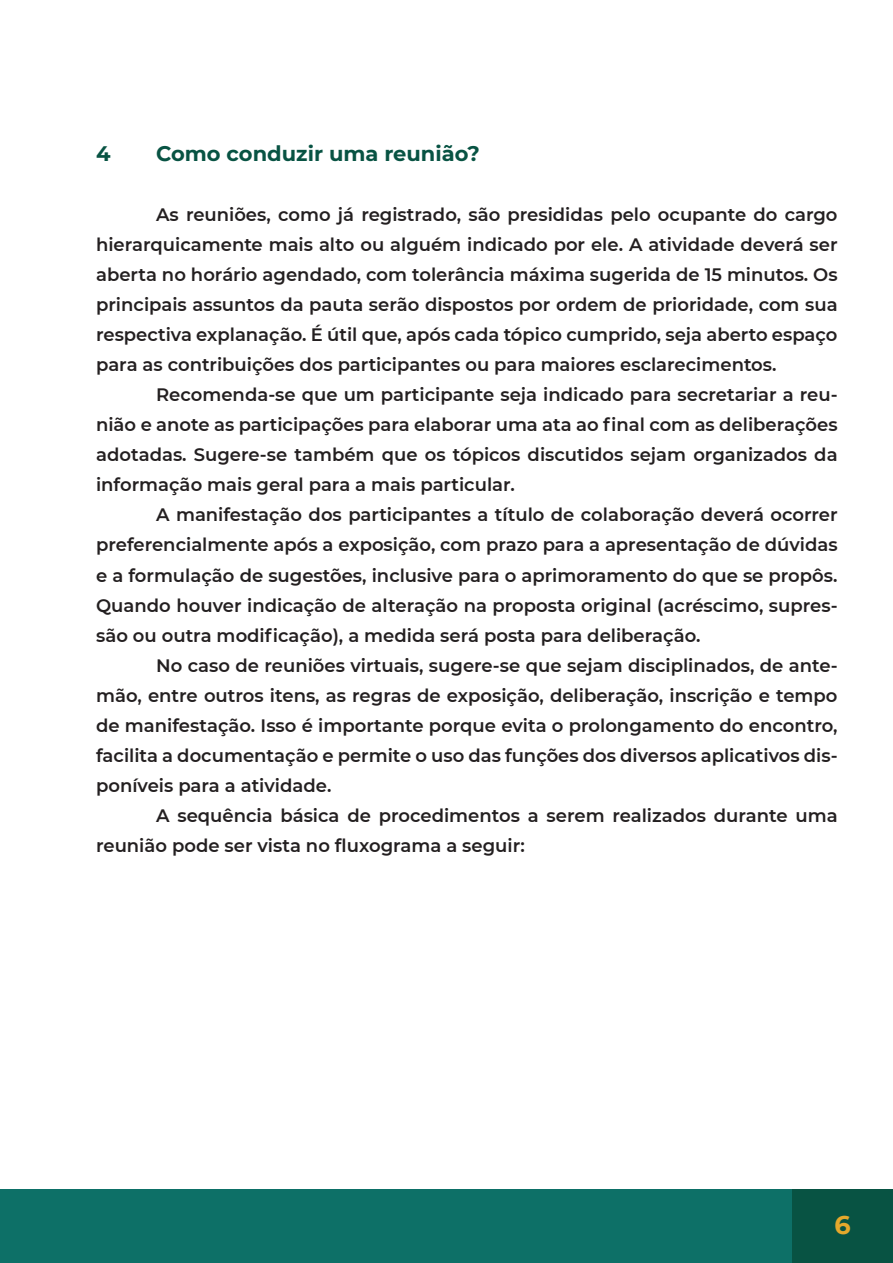
<style>
.page{position:relative;width:893px;height:1263px;background:#fff}
.page>*{position:absolute;margin:0;border:0;box-sizing:border-box;transform-origin:0 0}
.t1{font:700 25.5px "Montserrat";color:#e5a82c}
.t2{font:700 21px "Montserrat";color:#085343}
.t3{font:600 18px/30px "Montserrat";color:#231f20;text-align:justify}
</style>
<div class="page">
<div style="left:0;top:1190px;width:892px;height:73px;background:#0d7067"></div>
<div style="left:792px;top:1190px;width:100px;height:73px;background:#085343"></div>
<p class="t2" style="left:96px;top:139px;width:16px">4</p>
<p class="t2" style="left:156px;top:139px;width:325px">Como conduzir uma reunião?</p>
<p class="t3" style="left:96px;top:199px;width:743px;text-indent:60px">As reuniões, como já registrado, são presididas pelo ocupante do cargo hierarquicamente mais alto ou alguém indicado por ele. A atividade deverá ser aberta no horário agendado, com tolerância máxima sugerida de 15 minutos. Os principais assuntos da pauta serão dispostos por ordem de prioridade, com sua respectiva explanação. É útil que, após cada tópico cumprido, seja aberto espaço para as contribuições dos participantes ou para maiores esclarecimentos.</p>
<p class="t3" style="left:96px;top:379px;width:743px;text-indent:60px">Recomenda-se que um participante seja indicado para secretariar a reu&shy;nião e anote as participações para elaborar uma ata ao final com as deliberações adotadas. Sugere-se também que os tópicos discutidos sejam organizados da informação mais geral para a mais particular.</p>
<p class="t3" style="left:96px;top:499px;width:743px;text-indent:60px">A manifestação dos participantes a título de colaboração deverá ocorrer preferencialmente após a exposição, com prazo para a apresentação de dúvidas e a formulação de sugestões, inclusive para o aprimoramento do que se propôs.<br>Quando houver indicação de alteração na proposta original (acréscimo, supres&shy;são ou outra modificação), a medida será posta para deliberação.</p>
<p class="t3" style="left:96px;top:649px;width:743px;text-indent:60px">No caso de reuniões virtuais, sugere-se que sejam disciplinados, de ante&shy;mão, entre outros itens, as regras de exposição, deliberação, inscrição e tempo de manifestação. Isso é importante porque evita o prolongamento do encontro, facilita a documentação e permite o uso das funções dos diversos aplicativos dis&shy;poníveis para a atividade.</p>
<p class="t3" style="left:96px;top:799px;width:743px;text-indent:60px">A sequência básica de procedimentos a serem realizados durante uma reunião pode ser vista no fluxograma a seguir:</p>
<h1 class="t1" style="left:834px;top:1206px;width:18px">6</h1>
</div>
